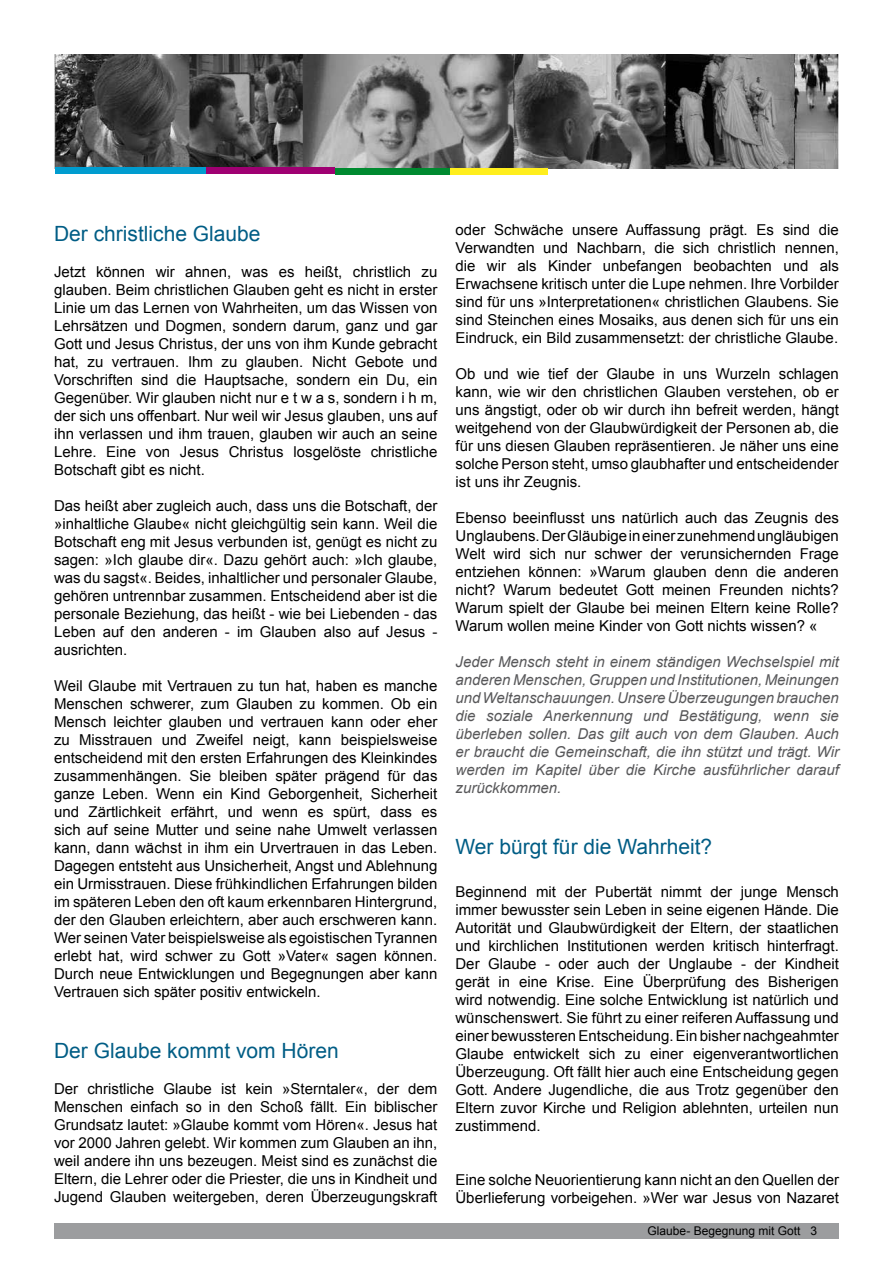
<style>
.page{position:relative;width:893px;height:1263px;background:#fff}
.page>*{position:absolute;margin:0;border:0;box-sizing:border-box;transform-origin:0 0}
.t1{font:21px "Arial";color:#005d85}
.t2{font:15px/18px "Arial";color:#000;text-align:justify}
.t3{font:italic 15px/18px "Arial";color:#58585a;text-align:justify}
.t4{font:12px "Arial";color:#000}
</style>
<div class="page">
<div style="left:54px;top:1222px;width:784px;height:16px;background:#9c9d9f"></div>
<img style="left:54px;top:54px;width:785px;height:114px">
<div style="left:55px;top:168px;width:151px;height:6px;background:#009ccf"></div>
<div style="left:206px;top:168px;width:129px;height:6px;background:#9f0072"></div>
<div style="left:335px;top:168px;width:116px;height:6px;background:#008a30"></div>
<div style="left:451px;top:168px;width:97px;height:6px;background:#ffee1d"></div>
<h1 class="t1" style="left:54px;top:220px;width:208px">Der christliche Glaube</h1>
<p class="t2" style="left:54px;top:263px;width:385px">Jetzt können wir ahnen, was es heißt, christlich zu glauben. Beim christlichen Glauben geht es nicht in erster Linie um das Lernen von Wahrheiten, um das Wissen von Lehrsätzen und Dogmen, sondern darum, ganz und gar Gott und Jesus Christus, der uns von ihm Kunde gebracht hat, zu vertrauen. Ihm zu glauben. Nicht Gebote und Vorschriften sind die Hauptsache, sondern ein Du, ein Gegenüber. Wir glauben nicht nur e t w a s, sondern i h m, der sich uns offenbart. Nur weil wir Jesus glauben, uns auf ihn verlassen und ihm trauen, glauben wir auch an seine Lehre. Eine von Jesus Christus losgelöste christliche Botschaft gibt es nicht.</p>
<p class="t2" style="left:54px;top:497px;width:385px">Das heißt aber zugleich auch, dass uns die Botschaft, der »inhaltliche Glaube« nicht gleichgültig sein kann. Weil die Botschaft eng mit Jesus verbunden ist, genügt es nicht zu sagen: »Ich glaube dir«. Dazu gehört auch: »Ich glaube, was du sagst«. Beides, inhaltlicher und personaler Glaube, gehören untrennbar zusammen. Entscheidend aber ist die personale Beziehung, das heißt - wie bei Liebenden - das Leben auf den anderen - im Glauben also auf Jesus - ausrichten.</p>
<p class="t2" style="left:54px;top:677px;width:385px">Weil Glaube mit Vertrauen zu tun hat, haben es manche Menschen schwerer, zum Glauben zu kommen. Ob ein Mensch leichter glauben und vertrauen kann oder eher zu Misstrauen und Zweifel neigt, kann beispielsweise entscheidend mit den ersten Erfahrungen des Kleinkindes zusammenhängen. Sie bleiben später prägend für das ganze Leben. Wenn ein Kind Geborgenheit, Sicherheit und Zärtlichkeit erfährt, und wenn es spürt, dass es sich auf seine Mutter und seine nahe Umwelt verlassen kann, dann wächst in ihm ein Urvertrauen in das Leben.<br>Dagegen entsteht aus Unsicherheit, Angst und Ablehnung ein Urmisstrauen. Diese frühkindlichen Erfahrungen bilden im späteren Leben den oft kaum erkennbaren Hintergrund, der den Glauben erleichtern, aber auch erschweren kann.<br>Wer seinen Vater beispielsweise als egoistischen Tyrannen erlebt hat, wird schwer zu Gott »Vater« sagen können.<br>Durch neue Entwicklungen und Begegnungen aber kann Vertrauen sich später positiv entwickeln.</p>
<h1 class="t1" style="left:54px;top:1037px;width:286px">Der Glaube kommt vom Hören</h1>
<p class="t2" style="left:54px;top:1080px;width:385px">Der christliche Glaube ist kein »Sterntaler«, der dem Menschen einfach so in den Schoß fällt. Ein biblischer Grundsatz lautet: »Glaube kommt vom Hören«. Jesus hat vor 2000 Jahren gelebt. Wir kommen zum Glauben an ihn, weil andere ihn uns bezeugen. Meist sind es zunächst die Eltern, die Lehrer oder die Priester, die uns in Kindheit und Jugend Glauben weitergeben, deren Überzeugungskraft</p>
<p class="t2" style="left:455px;top:221px;width:385px">oder Schwäche unsere Auffassung prägt. Es sind die Verwandten und Nachbarn, die sich christlich nennen, die wir als Kinder unbefangen beobachten und als Erwachsene kritisch unter die Lupe nehmen. Ihre Vorbilder sind für uns »Interpretationen« christlichen Glaubens. Sie sind Steinchen eines Mosaiks, aus denen sich für uns ein Eindruck, ein Bild zusammensetzt: der christliche Glaube.</p>
<p class="t2" style="left:455px;top:365px;width:385px">Ob und wie tief der Glaube in uns Wurzeln schlagen kann, wie wir den christlichen Glauben verstehen, ob er uns ängstigt, oder ob wir durch ihn befreit werden, hängt weitgehend von der Glaubwürdigkeit der Personen ab, die für uns diesen Glauben repräsentieren. Je näher uns eine solche Person steht, umso glaubhafter und entscheidender ist uns ihr Zeugnis.</p>
<p class="t2" style="left:455px;top:509px;width:385px">Ebenso beeinflusst uns natürlich auch das Zeugnis des Unglaubens. Der Gläubige in einer zunehmend ungläubigen Welt wird sich nur schwer der verunsichernden Frage entziehen können: »Warum glauben denn die anderen nicht? Warum bedeutet Gott meinen Freunden nichts?<br>Warum spielt der Glaube bei meinen Eltern keine Rolle?<br>Warum wollen meine Kinder von Gott nichts wissen? «</p>
<p class="t3" style="left:455px;top:653px;width:385px">Jeder Mensch steht in einem ständigen Wechselspiel mit anderen Menschen, Gruppen und Institutionen, Meinungen und Weltanschauungen. Unsere Überzeugungen brauchen die soziale Anerkennung und Bestätigung, wenn sie überleben sollen. Das gilt auch von dem Glauben. Auch er braucht die Gemeinschaft, die ihn stützt und trägt. Wir werden im Kapitel über die Kirche ausführlicher darauf zurückkommen.</p>
<h1 class="t1" style="left:455px;top:833px;width:258px">Wer bürgt für die Wahrheit?</h1>
<p class="t2" style="left:455px;top:883px;width:385px">Beginnend mit der Pubertät nimmt der junge Mensch immer bewusster sein Leben in seine eigenen Hände. Die Autorität und Glaubwürdigkeit der Eltern, der staatlichen und kirchlichen Institutionen werden kritisch hinterfragt.<br>Der Glaube - oder auch der Unglaube - der Kindheit gerät in eine Krise. Eine Überprüfung des Bisherigen wird notwendig. Eine solche Entwicklung ist natürlich und wünschenswert. Sie führt zu einer reiferen Auffassung und einer bewussteren Entscheidung. Ein bisher nachgeahmter Glaube entwickelt sich zu einer eigenverantwortlichen Überzeugung. Oft fällt hier auch eine Entscheidung gegen Gott. Andere Jugendliche, die aus Trotz gegenüber den Eltern zuvor Kirche und Religion ablehnten, urteilen nun zustimmend.</p>
<p class="t2" style="left:455px;top:1171px;width:385px">Eine solche Neuorientierung kann nicht an den Quellen der<br>Überlieferung vorbeigehen. »Wer war Jesus von Nazaret</p>
<p class="t4" style="left:648px;top:1223px;width:171px">Glaube- Begegnung mit Gott 3</p>
</div>
